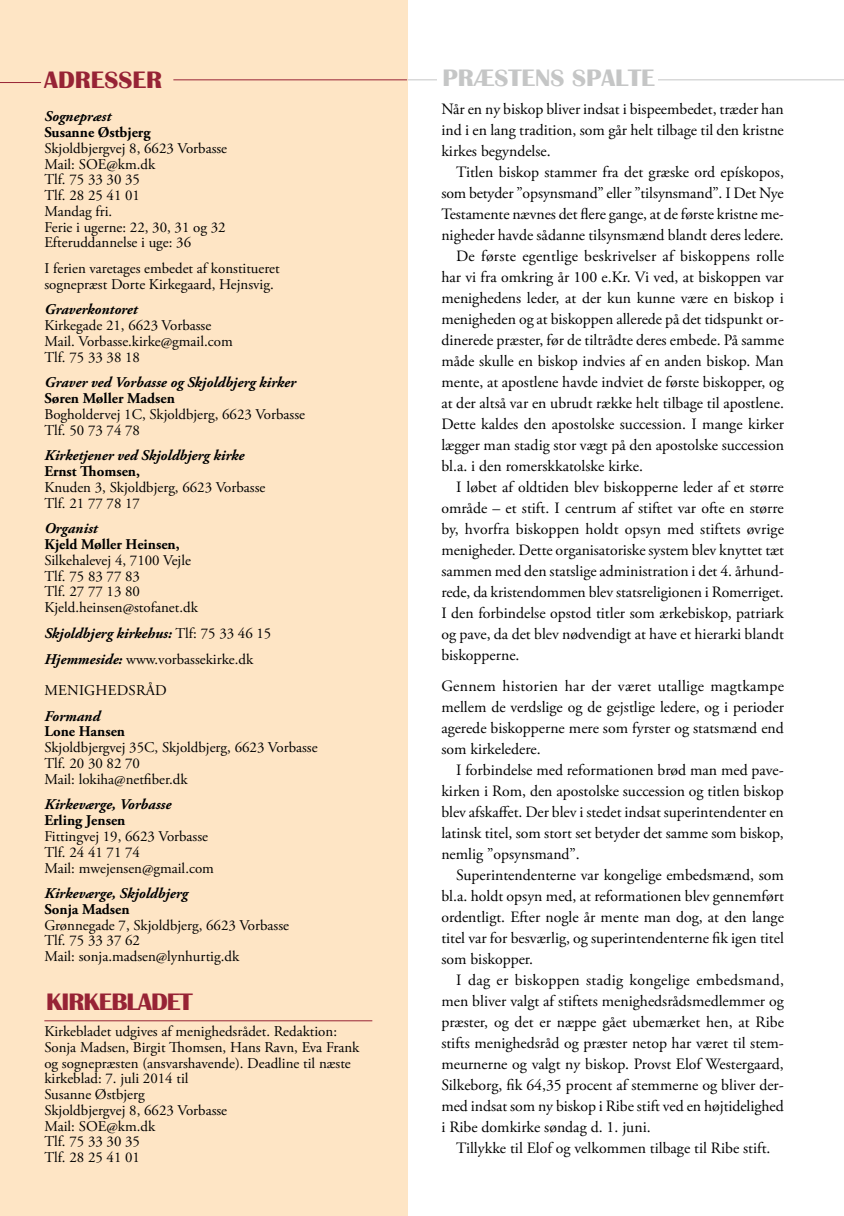
<style>
.page{position:relative;width:844px;height:1216px;background:#fff}
.page>*{position:absolute;margin:0;border:0;box-sizing:border-box;transform-origin:0 0}
.t1{font:700 24.5px "Britannic";letter-spacing:-.04em;color:#972335;scale:1.04 1}
.t2{font:700 24.5px "Britannic";color:#c5c6c6;scale:1.04 1}
.t3{font:700 16.62px "Britannic";color:#000}
.t4{font:15.75px/21px "Adobe Garamond Pro";color:#000;text-align:justify}
.t5{font:14.88px/15.8px "Adobe Garamond Pro";color:#000}
.t6{font:italic 700 14.88px "Adobe Garamond Pro";color:#000}
.t7{font:700 14.88px "Adobe Garamond Pro";color:#000}
.s1{font-weight:700;font-style:italic}
</style>
<div class="page">
<hr style="left:0;top:79px;width:843px;height:1px;background:#c5c6c6">
<div style="left:0;top:0;width:407px;height:1215px;background:#fee5c5"></div>
<hr style="left:0;top:82px;width:41px;height:1px;background:#972335">
<hr style="left:173px;top:79px;width:234px;height:1px;background:#972335">
<hr style="left:44px;top:1020px;width:328px;height:1px;background:#972335">
<div style="left:437px;top:69px;width:221px;height:32px;background:#fff"></div>
<h1 class="t1" style="left:44px;top:66px;width:115px">ADRESSER</h1>
<p class="t6" style="left:44px;top:108px;width:68px">Sognepræst</p>
<p class="t7" style="left:44px;top:124px;width:108px">Susanne Østbjerg</p>
<p class="t5" style="left:44px;top:141px;width:184px">Skjoldbjergvej 8, 6623 Vorbasse<br>Mail: SOE@km.dk<br>Tlf. 75 33 30 35<br>Tlf. 28 25 41 01<br>Mandag fri.<br>Ferie i ugerne: 22, 30, 31 og 32<br>Efteruddannelse i uge: 36</p>
<p class="t5" style="left:44px;top:261px;width:237px">I ferien varetages embedet af konstitueret sognepræst Dorte Kirkegaard, Hejnsvig.</p>
<p class="t6" style="left:44px;top:301px;width:95px">Graverkontoret</p>
<p class="t5" style="left:44px;top:318px;width:190px">Kirkegade 21, 6623 Vorbasse<br>Mail. Vorbasse.kirke@gmail.com<br>Tlf. 75 33 38 18</p>
<p class="t6" style="left:44px;top:374px;width:253px">Graver ved Vorbasse og Skjoldbjerg kirker</p>
<p class="t7" style="left:44px;top:390px;width:132px">Søren Møller Madsen</p>
<p class="t5" style="left:44px;top:407px;width:262px">Bogholdervej 1C, Skjoldbjerg, 6623 Vorbasse<br>Tlf. 50 73 74 78</p>
<p class="t6" style="left:44px;top:447px;width:201px">Kirketjener ved Skjoldbjerg kirke</p>
<p class="t7" style="left:44px;top:463px;width:97px">Ernst Thomsen,</p>
<p class="t5" style="left:44px;top:480px;width:222px">Knuden 3, Skjoldbjerg, 6623 Vorbasse<br>Tlf. 21 77 78 17</p>
<p class="t6" style="left:44px;top:520px;width:55px">Organist</p>
<p class="t7" style="left:44px;top:535px;width:137px">Kjeld Møller Heinsen,</p>
<p class="t5" style="left:44px;top:553px;width:155px">Silkehalevej 4, 7100 Vejle<br>Tlf. 75 83 77 83<br>Tlf. 27 77 13 80<br>Kjeld.heinsen@stofanet.dk</p>
<p class="t5" style="left:44px;top:620px;width:228px;line-height:25.7px"><span class="s1">Skjoldbjerg kirkehus:</span> Tlf: 75 33 46 15<br><span class="s1">Hjemmeside:</span> www.vorbassekirke.dk</p>
<p class="t5" style="left:44px;top:683px;width:62px">Menigheds</p>
<p class="t5" style="left:136px;top:683px;width:28px">råd</p>
<p class="t6" style="left:44px;top:707px;width:57px">Formand</p>
<p class="t7" style="left:44px;top:723px;width:82px">Lone Hansen</p>
<p class="t5" style="left:44px;top:740px;width:275px">Skjoldbjergvej 35C, Skjoldbjerg, 6623 Vorbasse<br>Tlf. 20 30 82 70<br>Mail: lokiha@netfiber.dk</p>
<p class="t6" style="left:44px;top:796px;width:128px">Kirkeværge, Vorbasse</p>
<p class="t7" style="left:44px;top:811px;width:83px">Erling Jensen</p>
<p class="t5" style="left:44px;top:828px;width:171px">Fittingvej 19, 6623 Vorbasse<br>Tlf. 24 41 71 74<br>Mail: mwejensen@gmail.com</p>
<p class="t6" style="left:44px;top:884px;width:145px">Kirkeværge, Skjoldbjerg</p>
<p class="t7" style="left:44px;top:900px;width:87px">Sonja Madsen</p>
<p class="t5" style="left:44px;top:917px;width:246px">Grønnegade 7, Skjoldbjerg, 6623 Vorbasse<br>Tlf. 75 33 37 62<br>Mail: sonja.madsen@lynhurtig.dk</p>
<h1 class="t1" style="left:46px;top:988px;width:142px">KIRKEBLADET</h1>
<p class="t5" style="left:44px;top:1024px;width:316px">Kirkebladet udgives af menighedsrådet. Redaktion:<br>Sonja Madsen, Birgit Thomsen, Hans Ravn, Eva Frank og sognepræsten (ansvarshavende). Deadline til næste kirkeblad: 7. juli 2014 til<br>Susanne Østbjerg<br>Skjoldbjergvej 8, 6623 Vorbasse<br>Mail: SOE@km.dk<br>Tlf. 75 33 30 35<br>Tlf. 28 25 41 01</p>
<p class="t3" style="left:95px;top:1130px;width:12px">2</p>
<h1 class="t2" style="left:442px;top:64px;width:205px">PRÆSTENS SPALTE</h1>
<p class="t4" style="left:441px;top:99px;width:344px">Når en ny biskop bliver indsat i bispeembedet, træder han ind i en lang tradition, som går helt tilbage til den kristne kirkes begyndelse.</p>
<p class="t4" style="left:456px;top:162px;width:329px">Titlen biskop stammer fra det græske ord epískopos,</p>
<p class="t4" style="left:441px;top:183px;width:344px">som betyder ”opsynsmand” eller ”tilsynsmand”. I Det Nye</p>
<p class="t4" style="left:441px;top:204px;width:344px">Testamente nævnes det flere gange, at de første kristne me-</p>
<p class="t4" style="left:441px;top:225px;width:344px">nigheder havde sådanne tilsynsmænd blandt deres ledere.</p>
<p class="t4" style="left:456px;top:246px;width:329px">De første egentlige beskrivelser af biskoppens rolle</p>
<p class="t4" style="left:441px;top:267px;width:344px">har vi fra omkring år 100 e.Kr. Vi ved, at biskoppen var</p>
<p class="t4" style="left:441px;top:288px;width:344px">menighedens leder, at der kun kunne være en biskop i</p>
<p class="t4" style="left:441px;top:309px;width:344px">menigheden og at biskoppen allerede på det tidspunkt or-</p>
<p class="t4" style="left:441px;top:330px;width:344px">dinerede præster, før de tiltrådte deres embede. På samme</p>
<p class="t4" style="left:441px;top:351px;width:344px">måde skulle en biskop indvies af en anden biskop. Man</p>
<p class="t4" style="left:441px;top:372px;width:344px">mente, at apostlene havde indviet de første biskopper, og</p>
<p class="t4" style="left:441px;top:393px;width:344px">at der altså var en ubrudt række helt tilbage til apostlene.</p>
<p class="t4" style="left:441px;top:414px;width:344px">Dette kaldes den apostolske succession. I mange kirker</p>
<p class="t4" style="left:441px;top:435px;width:344px">lægger man stadig stor vægt på den apostolske succession</p>
<p class="t4" style="left:441px;top:456px;width:203px">bl.a. i den romerskkatolske kirke.</p>
<p class="t4" style="left:456px;top:477px;width:329px">I løbet af oldtiden blev biskopperne leder af et større</p>
<p class="t4" style="left:441px;top:498px;width:344px">område – et stift. I centrum af stiftet var ofte en større</p>
<p class="t4" style="left:441px;top:519px;width:344px">by, hvorfra biskoppen holdt opsyn med stiftets øvrige</p>
<p class="t4" style="left:441px;top:540px;width:344px">menigheder. Dette organisatoriske system blev knyttet tæt</p>
<p class="t4" style="left:441px;top:561px;width:344px">sammen med den statslige administration i det 4. århund-</p>
<p class="t4" style="left:441px;top:582px;width:344px">rede, da kristendommen blev statsreligionen i Romerriget.</p>
<p class="t4" style="left:441px;top:603px;width:344px">I den forbindelse opstod titler som ærkebiskop, patriark</p>
<p class="t4" style="left:441px;top:624px;width:344px">og pave, da det blev nødvendigt at have et hierarki blandt</p>
<p class="t4" style="left:441px;top:645px;width:80px">biskopperne.</p>
<p class="t4" style="left:441px;top:676px;width:344px">Gennem historien har der været utallige magtkampe mellem de verdslige og de gejstlige ledere, og i perioder agerede biskopperne mere som fyrster og statsmænd end som kirkeledere.</p>
<p class="t4" style="left:441px;top:760px;width:344px;text-indent:15px">I forbindelse med reformationen brød man med pave&shy;kirken i Rom, den apostolske succession og titlen biskop blev afskaffet. Der blev i stedet indsat superintendenter en latinsk titel, som stort set betyder det samme som biskop, nemlig ”opsynsmand”.</p>
<p class="t4" style="left:441px;top:865px;width:344px;text-indent:15px">Superintendenterne var kongelige embedsmænd, som bl.a. holdt opsyn med, at reformationen blev gennemført ordentligt. Efter nogle år mente man dog, at den lange titel var for besværlig, og superintendenterne fik igen titel som biskopper.</p>
<p class="t4" style="left:441px;top:970px;width:344px;text-indent:15px">I dag er biskoppen stadig kongelige embedsmand, men bliver valgt af stiftets menighedsrådsmedlemmer og præster, og det er næppe gået ubemærket hen, at Ribe stifts menighedsråd og præster netop har været til stem&shy;meurnerne og valgt ny biskop. Provst Elof Westergaard, Silkeborg, fik 64,35 procent af stemmerne og bliver der&shy;med indsat som ny biskop i Ribe stift ved en højtidelighed i Ribe domkirke søndag d. 1. juni.</p>
<p class="t4" style="left:456px;top:1138px;width:316px">Tillykke til Elof og velkommen tilbage til Ribe stift.</p>
</div>
